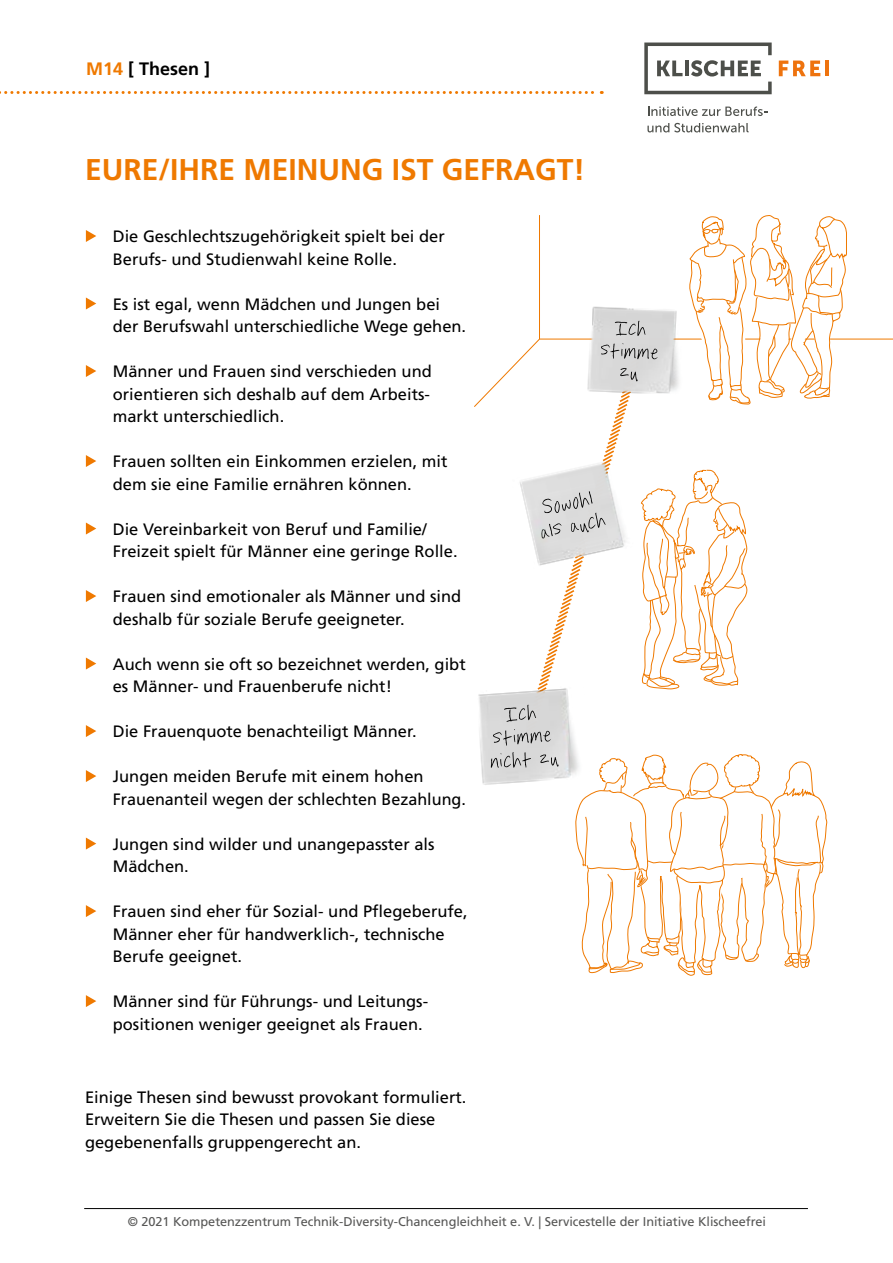
<style>
.page{position:relative;width:893px;height:1263px;background:#fff}
.page>*{position:absolute;margin:0;border:0;box-sizing:border-box;transform-origin:0 0}
.Überschrift{font:700 30px "Frutiger LT Std";color:#ef7900}
.Rubriktitel{font:700 18px "Frutiger LT Std";color:#000}
.P_Absatz{font:16.5px/22.5px "Frutiger LT Std";color:#000}
.COPYRIGHT{font:12.75px "Frutiger LT Std";letter-spacing:-.005em;color:#575756}
.s1{color:#ef7900}
</style>
<div class="page">
<hr style="left:84px;top:1208px;width:724px;height:1px;background:#000">
<svg style="left:0;top:91px;width:602px;height:3px"></svg>
<svg style="left:779px;top:61px;width:41px;height:15px"></svg>
<hr style="left:825px;top:61px;width:4px;height:15px;background:#ee730e">
<svg style="left:644px;top:43px;width:128px;height:51px"></svg>
<svg style="left:648px;top:107px;width:120px;height:9px"></svg>
<svg style="left:647px;top:123px;width:102px;height:9px"></svg>
<hr style="left:539px;top:339px;width:354px;height:1px;background:#ef7900">
<img style="left:478px;top:690px;width:97px;height:95px">
<svg style="left:491px;top:752px;width:67px;height:16px"></svg>
<svg style="left:493px;top:729px;width:58px;height:17px"></svg>
<svg style="left:504px;top:705px;width:32px;height:17px"></svg>
<svg style="left:474px;top:215px;width:374px;height:475px"></svg>
<svg style="left:575px;top:747px;width:253px;height:229px"></svg>
<svg style="left:86px;top:230px;width:10px;height:12px"></svg>
<svg style="left:86px;top:297px;width:10px;height:12px"></svg>
<svg style="left:86px;top:365px;width:10px;height:12px"></svg>
<svg style="left:86px;top:455px;width:10px;height:12px"></svg>
<svg style="left:86px;top:522px;width:10px;height:12px"></svg>
<svg style="left:86px;top:590px;width:10px;height:12px"></svg>
<svg style="left:86px;top:657px;width:10px;height:12px"></svg>
<svg style="left:86px;top:725px;width:10px;height:12px"></svg>
<svg style="left:86px;top:770px;width:10px;height:12px"></svg>
<svg style="left:86px;top:837px;width:10px;height:12px"></svg>
<svg style="left:86px;top:905px;width:10px;height:12px"></svg>
<svg style="left:86px;top:995px;width:10px;height:12px"></svg>
<h3 class="Rubriktitel" style="left:86px;top:59px;width:126px"><span class="s1">M14</span> [ Thesen ]</h3>
<h1 class="Überschrift" style="left:85px;top:152px;width:502px">EURE/IHRE MEINUNG IST GEFRAGT!</h1>
<p class="P_Absatz" style="left:113px;top:225px;width:333px">Die Geschlechtszugehörigkeit spielt bei der<br>Berufs- und Studienwahl keine Rolle.</p>
<p class="P_Absatz" style="left:113px;top:293px;width:355px">Es ist egal, wenn Mädchen und Jungen bei der Berufswahl unterschiedliche Wege gehen.</p>
<p class="P_Absatz" style="left:113px;top:360px;width:321px;text-align:justify">Männer und Frauen sind verschieden und orientieren sich deshalb auf dem Arbeits&shy;markt unterschiedlich.</p>
<p class="P_Absatz" style="left:113px;top:450px;width:336px">Frauen sollten ein Einkommen erzielen, mit dem sie eine Familie ernähren können.</p>
<p class="P_Absatz" style="left:113px;top:518px;width:346px">Die Vereinbarkeit von Beruf und Familie/<br>Freizeit spielt für Männer eine geringe Rolle.</p>
<p class="P_Absatz" style="left:113px;top:585px;width:350px">Frauen sind emotionaler als Männer und sind deshalb für soziale Berufe geeigneter.</p>
<p class="P_Absatz" style="left:113px;top:653px;width:354px">Auch wenn sie oft so bezeichnet werden, gibt es Männer- und Frauenberufe nicht!</p>
<p class="P_Absatz" style="left:113px;top:720px;width:305px">Die Frauenquote benachteiligt Männer.</p>
<p class="P_Absatz" style="left:113px;top:765px;width:355px">Jungen meiden Berufe mit einem hohen<br>Frauenanteil wegen der schlechten Bezahlung.</p>
<p class="P_Absatz" style="left:113px;top:833px;width:323px">Jungen sind wilder und unangepasster als<br>Mädchen.</p>
<p class="P_Absatz" style="left:113px;top:900px;width:356px">Frauen sind eher für Sozial- und Pflegeberufe,<br>Männer eher für handwerklich-, technische<br>Berufe geeignet.</p>
<p class="P_Absatz" style="left:113px;top:990px;width:317px">Männer sind für Führungs- und Leitungs&shy;positionen weniger geeignet als Frauen.</p>
<p class="P_Absatz" style="left:85px;top:1086px;width:383px">Einige Thesen sind bewusst provokant formuliert.<br>Erweitern Sie die Thesen und passen Sie diese gegebenenfalls gruppengerecht an.</p>
<p class="COPYRIGHT" style="left:128px;top:1214px;width:640px">© 2021 Kompetenzzentrum Technik-Diversity-Chancengleichheit e. V. | Servicestelle der Initiative Klischeefrei</p>
</div>
